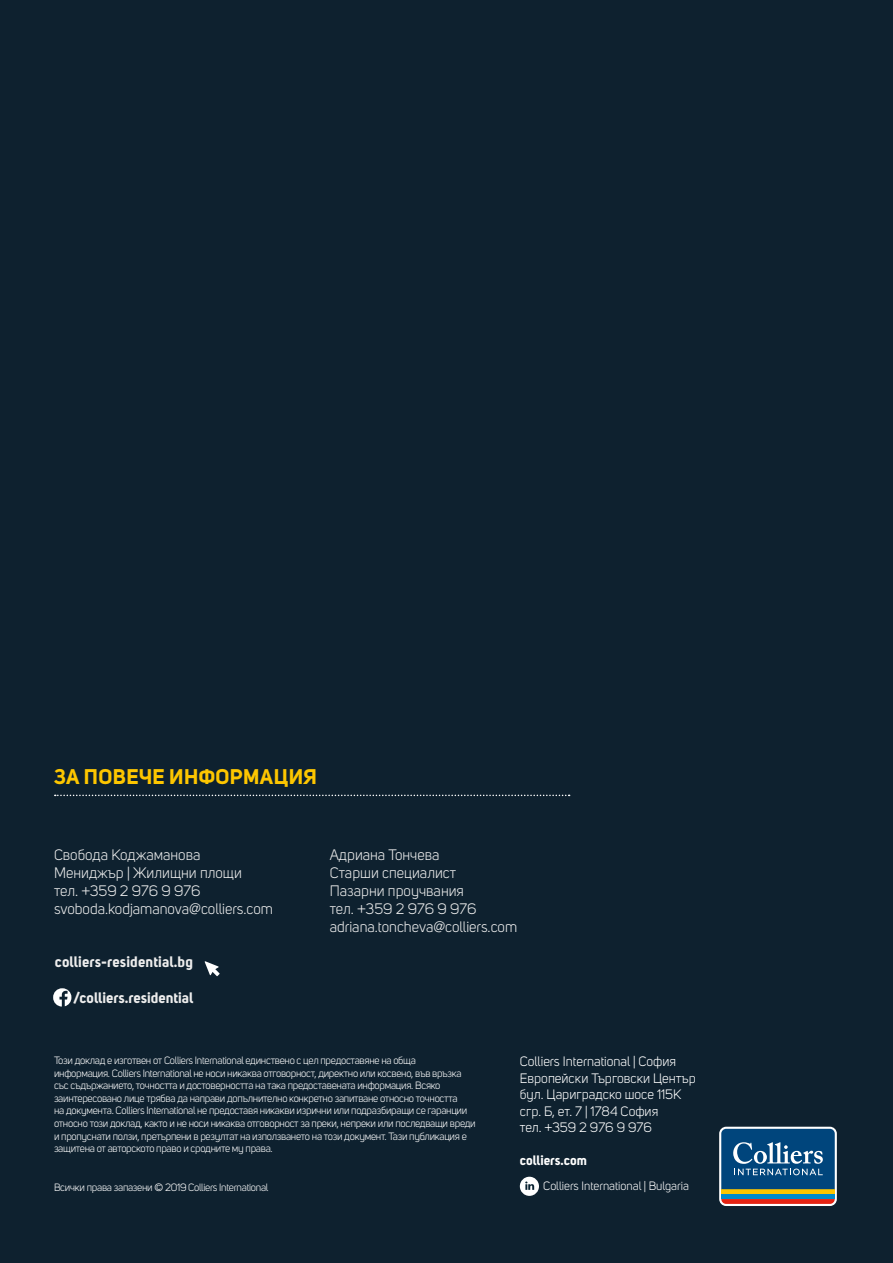
<style>
.page{position:relative;width:893px;height:1263px;background:#0e212f}
.page>*{position:absolute;margin:0;border:0;box-sizing:border-box;transform-origin:0 0}
.t1{font:700 21px "Uni Sans";letter-spacing:.02em;color:#fdc600}
.t2{font:15px/18px "Uni Sans";color:#ededed}
.t3{font:700 15px "Uni Sans";letter-spacing:.005em;color:#ededed}
.t4{font:13.5px/16.5px "Uni Sans";color:#fff}
.t5{font:700 13.5px "Uni Sans";color:#fff}
.t6{font:12px "Uni Sans";color:#fff}
.t7{font:10.5px/12.6px "Uni Sans";letter-spacing:-.025em;color:#fff}
</style>
<div class="page">
<svg style="left:719px;top:1127px;width:118px;height:79px;background:#456c87"></svg>
<svg style="left:55px;top:795px;width:515px;height:1px"></svg>
<div style="left:520px;top:1177px;width:19px;height:19px;background:#fff;border-radius:50%"></div>
<svg style="left:525px;top:1181px;width:9px;height:9px"></svg>
<svg style="left:53px;top:988px;width:18px;height:18px"></svg>
<svg style="left:205px;top:961px;width:15px;height:15px"></svg>
<h1 class="t1" style="left:54px;top:763px;width:264px">ЗА ПОВЕЧЕ ИНФОРМАЦИЯ</h1>
<h2 class="t2" style="left:54px;top:845px;width:221px">Свобода Коджаманова<br>Мениджър | Жилищни площи<br>тел. +359 2 976 9 976 svoboda.kodjamanova@colliers.com</h2>
<h2 class="t2" style="left:330px;top:845px;width:189px">Aдриана Тончева<br>Старши специалист<br>Пазарни проучвания<br>тел. +359 2 976 9 976 adriana.toncheva@colliers.com</h2>
<h2 class="t3" style="left:55px;top:952px;width:140px">colliers-residential.bg</h2>
<h2 class="t3" style="left:73px;top:988px;width:122px">/colliers.residential</h2>
<p class="t4" style="left:520px;top:1053px;width:177px">Colliers International | София<br>Европейски Търговски Център бул. Цариградско шосе 115К сгр. Б, ет. 7 | 1784 София<br>тел. +359 2 976 9 976</p>
<p class="t5" style="left:520px;top:1152px;width:69px">colliers.com</p>
<p class="t7" style="left:54px;top:1054px;width:423px">Този доклад е изготвен от Colliers International единствено с цел предоставяне на обща<br>информация. Colliers International не носи никаква отговорност, директно или косвено, във връзка със съдържанието, точността и достоверността на така предоставената информация. Всяко заинтересовано лице трябва да направи допълнително конкретно запитване относно точността<br>на документа. Colliers International не предоставя никакви изрични или подразбиращи се гаранции относно този доклад, както и не носи никаква отговорност за преки, непреки или последващи вреди и пропуснати ползи, претърпени в резултат на използването на този документ. Тази публикация е защитена от авторското право и сродните му права.</p>
<p class="t7" style="left:54px;top:1181px;width:216px">Bсички права запазени © 2019 Colliers International</p>
<p class="t6" style="left:543px;top:1179px;width:147px">Colliers International | Bulgaria</p>
</div>
